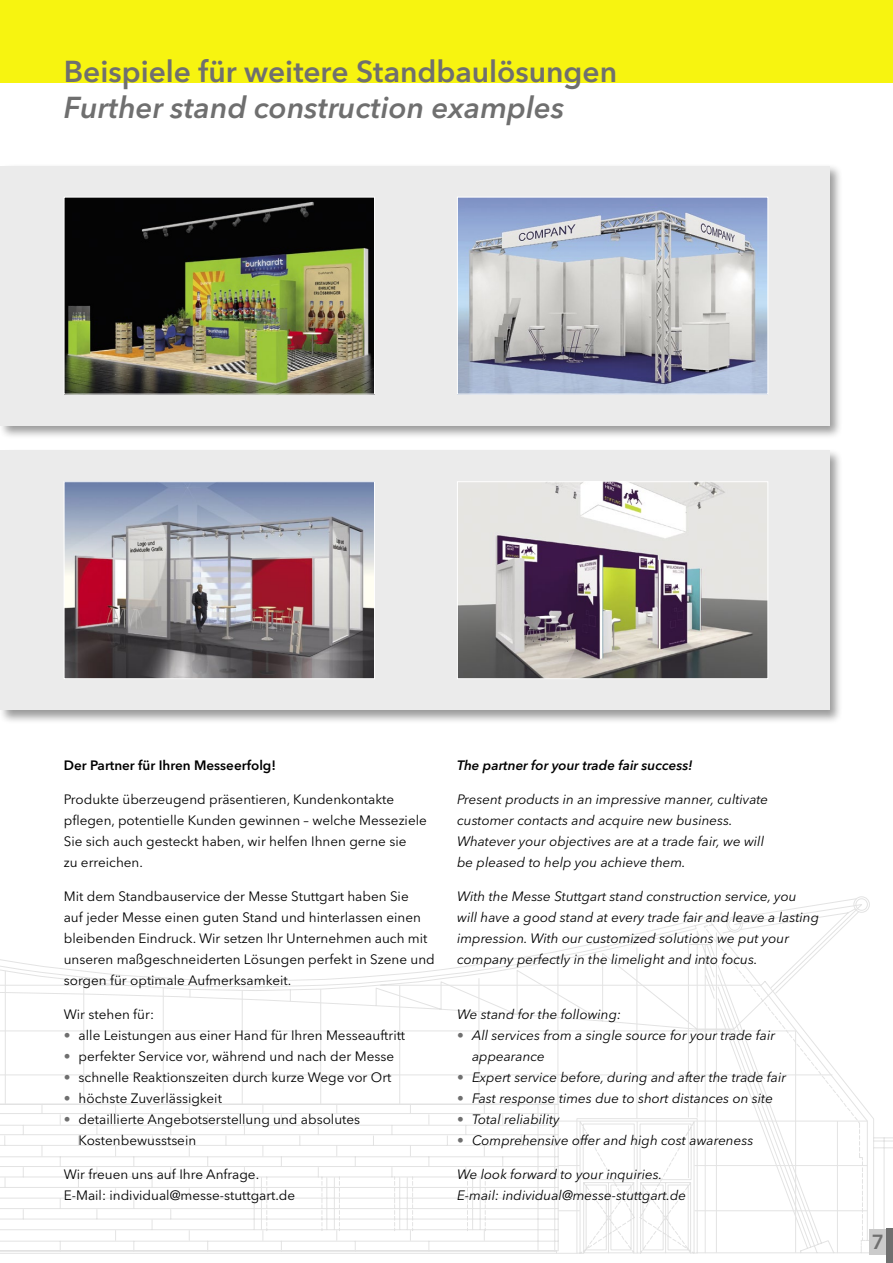
<style>
.page{position:relative;width:893px;height:1263px;background:#fff}
.page>*{position:absolute;margin:0;border:0;box-sizing:border-box;transform-origin:0 0}
.t1{font:600 30px "Avenir Next LT Pro";color:#6f6f6f}
.t2{font:italic 600 30px "Avenir Next LT Pro";color:#6f6f6f}
.t3{font:600 20.25px "Avenir Next LT Pro";color:#6f6f6f}
.t4{font:13.5px/21px "Avenir Next LT Pro";color:#000}
.t5{font:italic 13.5px/21px "Avenir Next LT Pro";color:#000}
.t6{font:italic 600 13.5px "Avenir Next LT Pro";color:#000}
.t7{font:600 13.5px "Avenir Next LT Pro";color:#000}
.s1{color:#6f6f6f}
.s2{font-style:normal;color:#6f6f6f}
</style>
<div class="page">
<div style="left:0;top:0;width:893px;height:83px;background:#f7f410"></div>
<svg style="left:0;top:896px;width:893px;height:358px"></svg>
<div style="left:870px;top:1229px;width:17px;height:25px;background:#cbcbcb"></div>
<div style="left:886px;top:1229px;width:7px;height:34px;background:#6f6f6f"></div>
<div style="left:0;top:449px;width:843px;height:276px;background:#000;opacity:.4"></div>
<div style="left:0;top:451px;width:829px;height:259px;background:#ebebeb"></div>
<div style="left:0;top:164px;width:843px;height:276px;background:#000;opacity:.4"></div>
<div style="left:0;top:166px;width:829px;height:259px;background:#ebebeb"></div>
<img style="left:459px;top:483px;width:307px;height:194px">
<div style="left:457px;top:481px;width:311px;height:198px;border:1px solid #fff"></div>
<img style="left:459px;top:199px;width:307px;height:193px">
<div style="left:457px;top:197px;width:311px;height:197px;border:1px solid #fff"></div>
<img style="left:66px;top:483px;width:307px;height:194px">
<div style="left:64px;top:481px;width:311px;height:198px;border:1px solid #fff"></div>
<img style="left:66px;top:199px;width:307px;height:193px">
<h1 class="t1" style="left:64px;top:53px;width:555px">Beispiele für weitere Standbaulösungen</h1>
<h1 class="t2" style="left:64px;top:89px;width:502px">Further stand construction examples</h1>
<p class="t7" style="left:64px;top:757px;width:214px">Der Partner für Ihren Messeerfolg!</p>
<p class="t4" style="left:64px;top:789px;width:365px">Produkte überzeugend präsentieren, Kundenkontakte pflegen, potentielle Kunden gewinnen – welche Messeziele Sie sich auch gesteckt haben, wir helfen Ihnen gerne sie<br>zu erreichen.</p>
<p class="t4" style="left:64px;top:886px;width:373px">Mit dem Standbauservice der Messe Stuttgart haben Sie<br>auf jeder Messe einen guten Stand und hinterlassen einen bleibenden Eindruck. Wir setzen Ihr Unternehmen auch mit unseren maßgeschneiderten Lösungen perfekt in Szene und sorgen für optimale Aufmerksamkeit.</p>
<p class="t4" style="left:64px;top:1003px;width:92px">Wir stehen für:</p>
<p class="t4" style="left:64px;top:1024px;width:343px"><span class="s1">•</span> alle Leistungen aus einer Hand für Ihren Messeauftritt</p>
<p class="t4" style="left:64px;top:1045px;width:332px"><span class="s1">•</span> perfekter Service vor, während und nach der Messe</p>
<p class="t4" style="left:64px;top:1066px;width:329px"><span class="s1">•</span> schnelle Reaktionszeiten durch kurze Wege vor Ort</p>
<p class="t4" style="left:64px;top:1087px;width:160px"><span class="s1">•</span> höchste Zuverlässigkeit</p>
<p class="t4" style="left:79px;top:1108px;width:283px;text-indent:-15px"><span class="s1">•</span> detaillierte Angebotserstellung und absolutes<br>Kostenbewusstsein</p>
<p class="t4" style="left:64px;top:1163px;width:233px">Wir freuen uns auf Ihre Anfrage.<br>E-Mail: individual@messe-stuttgart.de</p>
<p class="t6" style="left:457px;top:757px;width:237px">The partner for your trade fair success!</p>
<p class="t5" style="left:457px;top:789px;width:313px">Present products in an impressive manner, cultivate customer contacts and acquire new business.<br>Whatever your objectives are at a trade fair, we will be pleased to help you achieve them.</p>
<p class="t5" style="left:457px;top:886px;width:363px">With the Messe Stuttgart stand construction service, you will have a good stand at every trade fair and leave a lasting impression. With our customized solutions we put your company perfectly in the limelight and into focus.</p>
<p class="t5" style="left:457px;top:1003px;width:166px">We stand for the following:</p>
<p class="t5" style="left:472px;top:1024px;width:305px;text-indent:-15px"><span class="s2">•</span> All services from a single source for your trade fair appearance</p>
<p class="t5" style="left:457px;top:1066px;width:331px"><span class="s2">•</span> Expert service before, during and after the trade fair</p>
<p class="t5" style="left:457px;top:1087px;width:317px"><span class="s2">•</span> Fast response times due to short distances on site</p>
<p class="t5" style="left:457px;top:1108px;width:104px"><span class="s2">•</span> Total reliability</p>
<p class="t5" style="left:457px;top:1129px;width:298px"><span class="s2">•</span> Comprehensive offer and high cost awareness</p>
<p class="t5" style="left:457px;top:1163px;width:230px">We look forward to your inquiries.<br>E-mail: individual@messe-stuttgart.de</p>
<h2 class="t3" style="left:872px;top:1229px;width:14px">7</h2>
</div>
